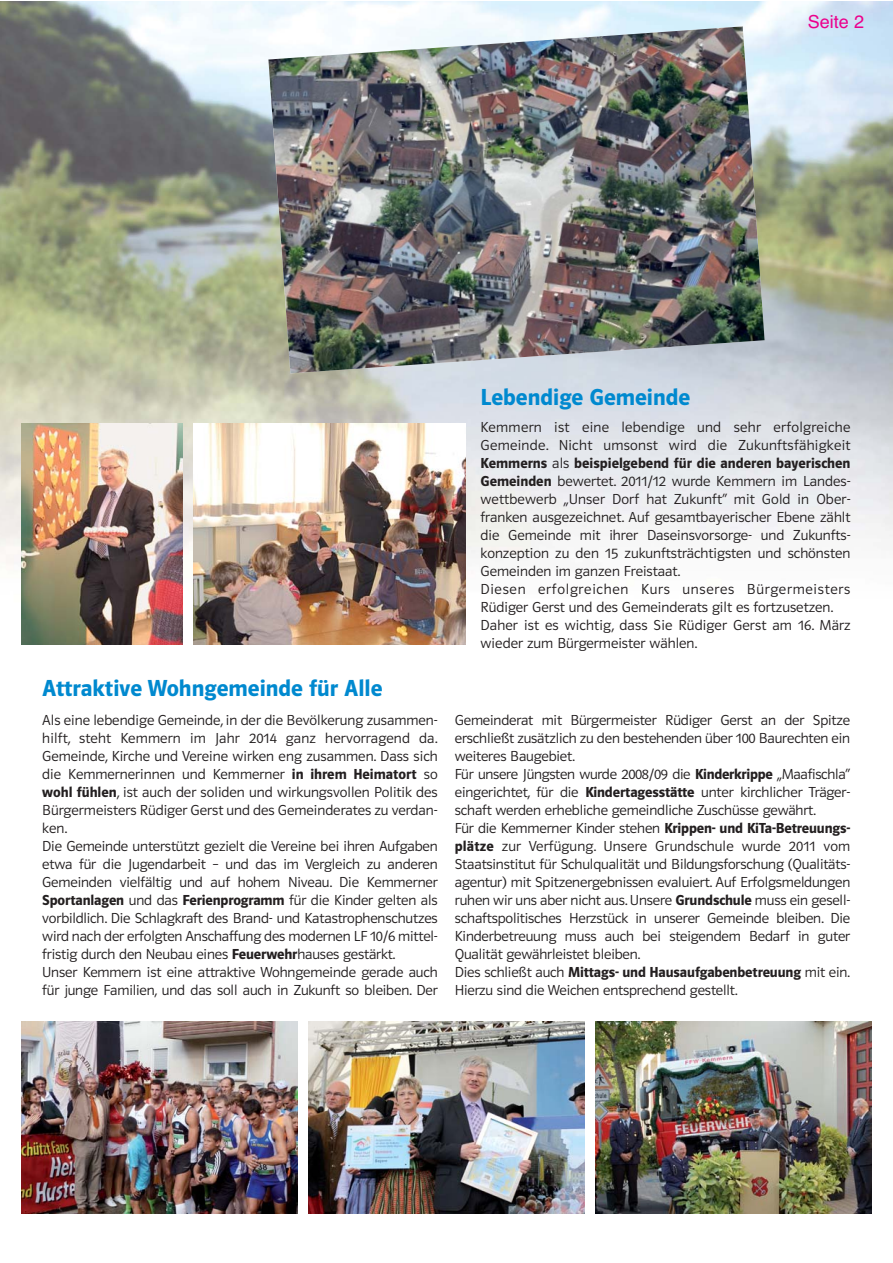
<style>
.page{position:relative;width:893px;height:1263px;background:#fff}
.page>*{position:absolute;margin:0;border:0;box-sizing:border-box;transform-origin:0 0}
.t1{font:24px "Polo 22 K Hfett";color:#0089cf}
.t2{font:18px "Helvetica";color:#ec008c}
.t3{font:15px/18px "Polo 22 K Leicht";letter-spacing:-.01em;color:#231f20}
.t4{font:15px "Polo 22 K Hfett";color:#231f20}
.t5{font:15px/18px "Polo 22 K Leicht";letter-spacing:.02em;color:#231f20}
.s1{font-family:"Polo 22 K Leicht"}
.s2{font-family:"Polo 22 K Hfett"}
</style>
<div class="page">
<img style="left:0;top:1px;width:892px;height:644px">
<img style="left:21px;top:1022px;width:276px;height:191px">
<img style="left:308px;top:1022px;width:276px;height:191px">
<img style="left:595px;top:1022px;width:276px;height:191px">
<img style="left:268px;top:26px;width:497px;height:347px">
<img style="left:21px;top:424px;width:162px;height:221px">
<img style="left:193px;top:424px;width:272px;height:221px">
<p class="t2" style="left:808px;top:15px;width:58px">Seite 2</p>
<h1 class="t1" style="left:42px;top:679px;width:342px">Attraktive Wohngemeinde für Alle</h1>
<h1 class="t1" style="left:481px;top:389px;width:211px">Lebendige Gemeinde</h1>
<p class="t5" style="left:481px;top:419px;width:371px">Kemmern ist eine lebendige und sehr erfolgreiche<br>Gemeinde. Nicht umsonst wird die Zukunftsfähigkeit</p>
<p class="t4" style="left:481px;top:457px;width:371px">Kemmerns <span class="s1">als</span> beispielgebend für die anderen bayerischen</p>
<p class="t3" style="left:481px;top:473px;width:371px"><span class="s2">Gemeinden</span> bewertet. 2011/12 wurde Kemmern im Landes&shy;wettbewerb „Unser Dorf hat Zukunft“ mit Gold in Ober&shy;franken ausgezeichnet. Auf gesamtbayerischer Ebene zählt die Gemeinde mit ihrer Daseinsvorsorge- und Zukunfts&shy;konzeption zu den 15 zukunftsträchtigsten und schönsten Gemeinden im ganzen Freistaat.<br>Diesen erfolgreichen Kurs unseres Bürgermeisters Rüdiger Gerst und des Gemeinderats gilt es fortzusetzen.<br>Daher ist es wichtig, dass Sie Rüdiger Gerst am 16. März wieder zum Bürgermeister wählen.</p>
<p class="t3" style="left:42px;top:712px;width:397px">Als eine lebendige Gemeinde, in der die Bevölkerung zusammen&shy;hilft, steht Kemmern im Jahr 2014 ganz hervorragend da.<br>Gemeinde, Kirche und Vereine wirken eng zusammen. Dass sich die Kemmernerinnen und Kemmerner <span class="s2">in ihrem Heimatort</span> so <span class="s2">wohl fühlen</span>, ist auch der soliden und wirkungsvollen Politik des Bürgermeisters Rüdiger Gerst und des Gemeinderates zu verdan&shy;ken.<br>Die Gemeinde unterstützt gezielt die Vereine bei ihren Aufgaben etwa für die Jugendarbeit – und das im Vergleich zu anderen Gemeinden vielfältig und auf hohem Niveau. Die Kemmerner <span class="s2">Sportanlagen</span> und das <span class="s2">Ferienprogramm</span> für die Kinder gelten als vorbildlich. Die Schlagkraft des Brand- und Katastrophenschutzes wird nach der erfolgten Anschaffung des modernen LF 10/6 mittel&shy;fristig durch den Neubau eines <span class="s2">Feuerwehr</span>hauses gestärkt.<br>Unser Kemmern ist eine attraktive Wohngemeinde gerade auch für junge Familien, und das soll auch in Zukunft so bleiben. Der</p>
<p class="t3" style="left:455px;top:712px;width:397px">Gemeinderat mit Bürgermeister Rüdiger Gerst an der Spitze erschließt zusätzlich zu den bestehenden über 100 Baurechten ein weiteres Baugebiet.<br>Für unsere Jüngsten wurde 2008/09 die <span class="s2">Kinderkrippe</span> „Maafischla“ eingerichtet, für die <span class="s2">Kindertagesstätte</span> unter kirchlicher Träger&shy;schaft werden erhebliche gemeindliche Zuschüsse gewährt.<br>Für die Kemmerner Kinder stehen <span class="s2">Krippen- und KiTa-Betreuungs&shy;plätze</span> zur Verfügung. Unsere Grundschule wurde 2011 vom Staatsinstitut für Schulqualität und Bildungsforschung (Qualitäts&shy;agentur) mit Spitzenergebnissen evaluiert. Auf Erfolgsmeldungen ruhen wir uns aber nicht aus. Unsere <span class="s2">Grundschule</span> muss ein gesell&shy;schaftspolitisches Herzstück in unserer Gemeinde bleiben. Die Kinderbetreuung muss auch bei steigendem Bedarf in guter Qualität gewährleistet bleiben.</p>
<p class="t4" style="left:455px;top:966px;width:397px"><span class="s1">Dies schließt auch</span> Mittags- und Hausaufgabenbetreuung <span class="s1">mit ein.</span></p>
<p class="t3" style="left:455px;top:982px;width:284px">Hierzu sind die Weichen entsprechend gestellt.</p>
</div>
